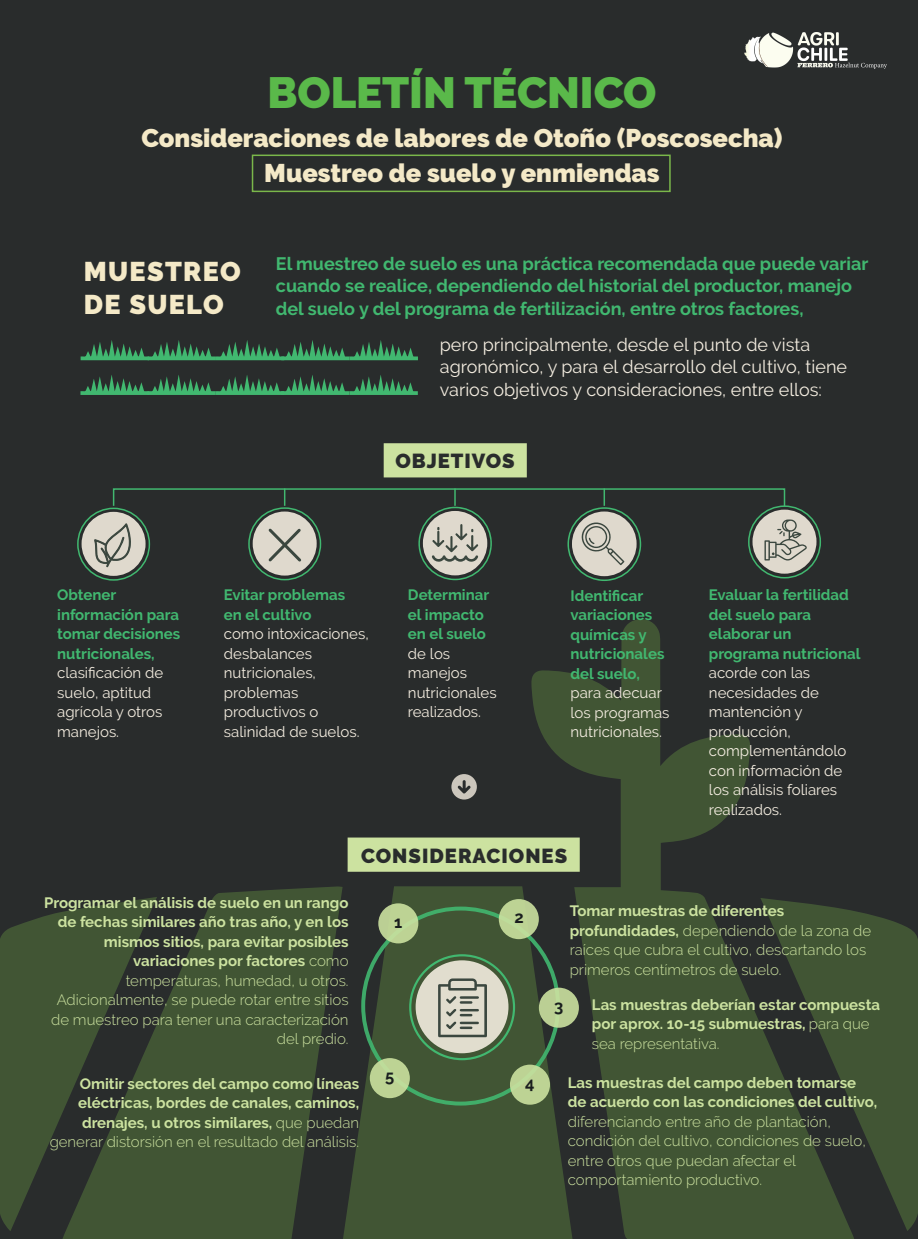
<style>
.page{position:relative;width:918px;height:1239px;background:#fff}
.page>*{position:absolute;margin:0;border:0;box-sizing:border-box;transform-origin:0 0}
.t1{font:900 43.5px "Raleway";color:#5ab94a}
.t2{font:900 27px/33px "Raleway";letter-spacing:.05em;color:#f4e9c7}
.t3{font:900 25.5px/34.5px "Raleway";color:#f4e9c7;text-align:center}
.t4{font:900 20.25px "Raleway";letter-spacing:.05em;color:#292c2c}
.t5{font:700 18px/22.5px "Raleway";color:#41b870}
.t6{font:18px/22.5px "Raleway";color:#f4ede0}
.t7{font:700 16.5px "Raleway";color:#1a1e1f}
.t8{font:700 15px/19.5px "Raleway";color:#cce2a0;text-align:right}
.t9{font:15px/19.5px "Raleway";color:#f4ede0}
.t10{font:300 15px/19.5px "Raleway";color:#cce2a0}
.t11{font:700 15px/19.5px "Raleway";color:#41b870}
.s1{font-weight:300}
.s2{font-weight:700}
</style>
<div class="page">
<div style="left:0;top:0;width:917px;height:1238px;background:#292c2c"></div>
<img style="left:745px;top:32px;width:141px;height:36px">
<svg style="left:756px;top:43px;width:12px;height:24px"></svg>
<div style="left:252px;top:154px;width:419px;height:38px;border:2px solid #7ab74a"></div>
<svg style="left:531px;top:619px;width:323px;height:619px;fill:#415534"></svg>
<svg style="left:343px;top:886px;width:230px;height:352px;fill:#415534"></svg>
<svg style="left:63px;top:886px;width:280px;height:352px;fill:#415534"></svg>
<svg style="left:760px;top:897px;width:158px;height:333px;fill:#415534"></svg>
<svg style="left:0;top:896px;width:157px;height:334px;fill:#415534"></svg>
<svg style="left:378px;top:903px;width:40px;height:40px"></svg>
<svg style="left:499px;top:898px;width:40px;height:40px"></svg>
<div style="left:539px;top:987px;width:40px;height:40px;background:#bbcf94;border-radius:50%"></div>
<svg style="left:361px;top:906px;width:199px;height:199px;background:#667a5a"></svg>
<div style="left:348px;top:837px;width:232px;height:34px;background:#cce2a0"></div>
<svg style="left:80px;top:375px;width:338px;height:20px"></svg>
<svg style="left:81px;top:340px;width:337px;height:20px"></svg>
<div style="left:384px;top:443px;width:143px;height:34px;background:#cce2a0"></div>
<svg style="left:77px;top:488px;width:744px;height:93px"></svg>
<svg style="left:451px;top:774px;width:26px;height:25px"></svg>
<h1 class="t1" style="left:267px;top:67px;width:391px">BOLETÍN TÉCNICO</h1>
<h3 class="t3" style="left:141px;top:121px;width:643px">Consideraciones de labores de Otoño (Poscosecha)<br>Muestreo de suelo y enmiendas</h3>
<h2 class="t2" style="left:84px;top:255px;width:158px">MUESTREO<br>DE SUELO</h2>
<p class="t5" style="left:276px;top:252px;width:594px">El muestreo de suelo es una práctica recomendada que puede variar cuando se realice, dependiendo del historial del productor, manejo del suelo y del programa de fertilización, entre otros factores,</p>
<p class="t6" style="left:440px;top:333px;width:409px">pero principalmente, desde el punto de vista agronómico, y para el desarrollo del cultivo, tiene varios objetivos y consideraciones, entre ellos:</p>
<h3 class="t4" style="left:395px;top:449px;width:121px">OBJETIVOS</h3>
<p class="t11" style="left:57px;top:585px;width:125px">Obtener información para tomar decisiones nutricionales,</p>
<p class="t9" style="left:57px;top:663px;width:108px">clasificación de suelo, aptitud agrícola y otros manejos.</p>
<p class="t11" style="left:224px;top:585px;width:123px">Evitar problemas en el cultivo</p>
<p class="t9" style="left:224px;top:624px;width:146px">como intoxicaciones, desbalances nutricionales, problemas productivos o salinidad de suelos.</p>
<p class="t11" style="left:408px;top:585px;width:83px">Determinar el impacto en el suelo</p>
<p class="t9" style="left:408px;top:643px;width:90px">de los manejos nutricionales realizados.</p>
<p class="t11" style="left:571px;top:585px;width:95px">Identificar variaciones químicas y nutricionales del suelo,</p>
<p class="t9" style="left:571px;top:683px;width:101px">para adecuar los programas nutricionales.</p>
<h3 class="t4" style="left:361px;top:843px;width:208px">CONSIDERACIONES</h3>
<p class="t11" style="left:709px;top:585px;width:153px">Evaluar la fertilidad del suelo para elaborar un programa nutricional</p>
<p class="t9" style="left:709px;top:663px;width:139px">acorde con las necesidades de mantención y producción, complementándolo con información de los análisis foliares realizados.</p>
<p class="t8" style="left:44px;top:892px;width:306px">Programar el análisis de suelo en un rango de fechas similares año tras año, y en los mismos sitios, para evitar posibles variaciones por factores <span class="s1">como temperaturas, humedad, u otros.<br>Adicionalmente, se puede rotar entre sitios de muestreo para tener una caracterización del predio.</span></p>
<p class="t10" style="left:570px;top:900px;width:303px"><span class="s2">Tomar muestras de diferentes profundidades,</span> dependiendo de la zona de raíces que cubra el cultivo, descartando los primeros centímetros de suelo.</p>
<p class="t7" style="left:394px;top:912px;width:10px">1</p>
<p class="t7" style="left:514px;top:907px;width:11px">2</p>
<p class="t8" style="left:592px;top:994px;width:290px;text-align:left">Las muestras deberían estar compuesta por aprox. 10-15 submuestras, <span class="s1">para que sea representativa.</span></p>
<p class="t8" style="left:568px;top:1072px;width:311px;text-align:left">Las muestras del campo deben tomarse de acuerdo con las condiciones del cultivo,</p>
<p class="t10" style="left:568px;top:1111px;width:300px">diferenciando entre año de plantación, condición del cultivo, condiciones de suelo, entre otros que puedan afectar el comportamiento productivo.</p>
<p class="t7" style="left:554px;top:996px;width:11px">3</p>
<p class="t7" style="left:385px;top:1066px;width:11px">5</p>
<p class="t8" style="left:50px;top:1073px;width:311px">Omitir sectores del campo como líneas eléctricas, bordes de canales, caminos, drenajes, u otros similares, <span class="s1">que puedan generar distorsión en el resultado del análisis.</span></p>
<p class="t7" style="left:525px;top:1073px;width:11px">4</p>
</div>
